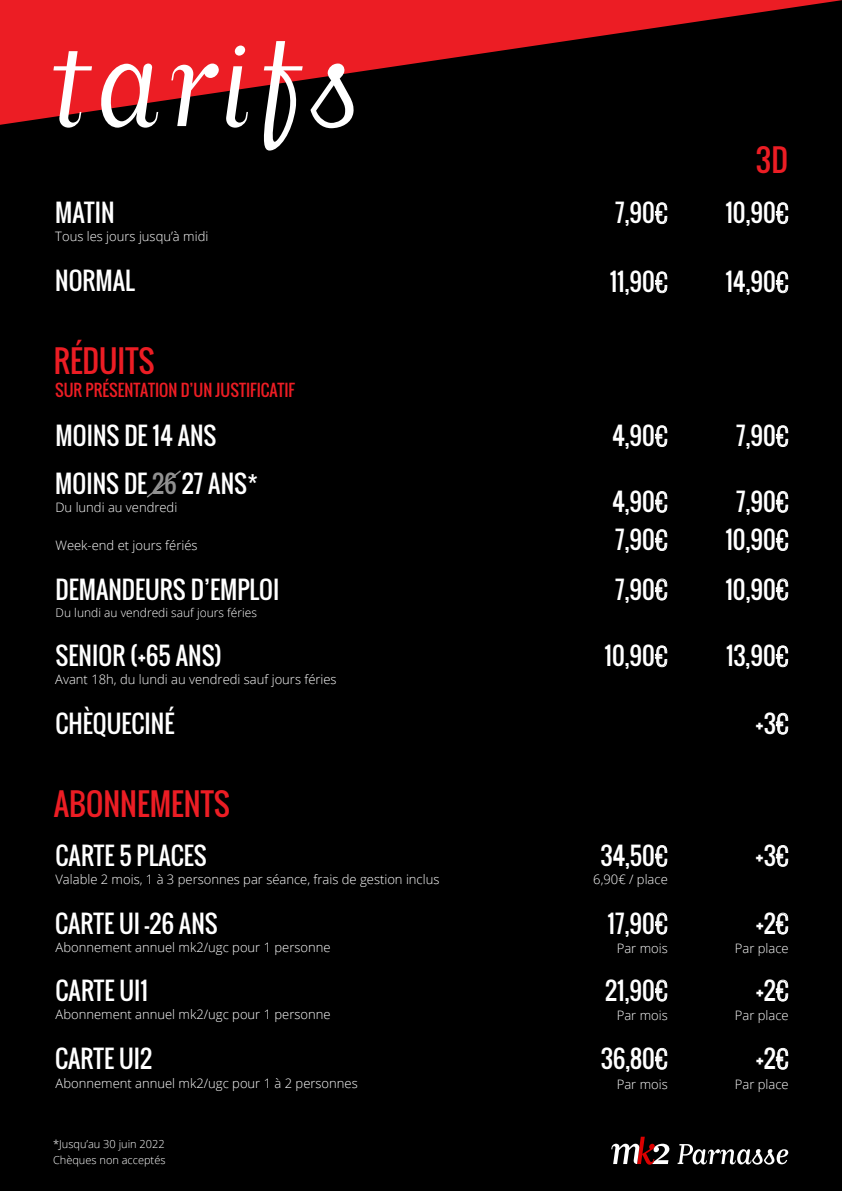
<style>
.page{position:relative;width:842px;height:1191px;background:#000}
.page>*{position:absolute;margin:0;border:0;box-sizing:border-box;transform-origin:0 0}
.t1{font:30px "Oswald";color:#ec1d24}
.t2{font:24px/38.2px "Oswald";color:#fff}
.t3{font:16px "Oswald";color:#ec1d24}
.t4{font:300 13px "Open Sans";color:#fff}
.t5{font:300 12px "Open Sans";color:#fff}
.t6{font:300 11px/16px "Open Sans";color:#fff}
.s1{font-weight:300}
.s2{color:#919191}
</style>
<div class="page">
<svg style="left:0;top:0;width:842px;height:125px"></svg>
<svg style="left:53px;top:51px;width:39px;height:77px;background:#d2585c"></svg>
<svg style="left:99px;top:64px;width:59px;height:64px"></svg>
<svg style="left:171px;top:64px;width:48px;height:62px"></svg>
<svg style="left:225px;top:46px;width:23px;height:82px"></svg>
<svg style="left:262px;top:41px;width:41px;height:110px"></svg>
<svg style="left:310px;top:64px;width:44px;height:64px"></svg>
<svg style="left:655px;top:202px;width:12px;height:22px"></svg>
<svg style="left:655px;top:578px;width:12px;height:22px"></svg>
<svg style="left:655px;top:425px;width:12px;height:22px"></svg>
<svg style="left:655px;top:491px;width:12px;height:22px"></svg>
<svg style="left:655px;top:529px;width:12px;height:22px"></svg>
<svg style="left:655px;top:845px;width:12px;height:22px"></svg>
<svg style="left:655px;top:912px;width:12px;height:22px"></svg>
<svg style="left:655px;top:979px;width:12px;height:22px"></svg>
<svg style="left:655px;top:1048px;width:12px;height:21px"></svg>
<svg style="left:776px;top:202px;width:12px;height:22px"></svg>
<svg style="left:776px;top:578px;width:12px;height:22px"></svg>
<svg style="left:776px;top:425px;width:12px;height:22px"></svg>
<svg style="left:776px;top:491px;width:12px;height:22px"></svg>
<svg style="left:776px;top:529px;width:12px;height:22px"></svg>
<svg style="left:776px;top:713px;width:12px;height:21px"></svg>
<svg style="left:776px;top:845px;width:12px;height:22px"></svg>
<svg style="left:776px;top:912px;width:12px;height:22px"></svg>
<svg style="left:776px;top:979px;width:12px;height:22px"></svg>
<svg style="left:776px;top:1048px;width:12px;height:21px"></svg>
<svg style="left:146px;top:470px;width:35px;height:28px"></svg>
<svg style="left:655px;top:271px;width:12px;height:22px"></svg>
<svg style="left:655px;top:645px;width:12px;height:22px"></svg>
<svg style="left:776px;top:271px;width:13px;height:22px"></svg>
<svg style="left:776px;top:645px;width:13px;height:22px"></svg>
<svg style="left:611px;top:1136px;width:178px;height:29px"></svg>
<h2 class="t2" style="left:55px;top:194px;width:61px">MATIN</h2>
<p class="t4" style="left:55px;top:228px;width:155px">Tous les jours jusqu’à midi</p>
<h2 class="t2" style="left:55px;top:262px;width:81px">NORMAL</h2>
<h1 class="t1" style="left:54px;top:339px;width:102px">RÉDUITS</h1>
<p class="t3" style="left:55px;top:378px;width:241px">SUR PRÉSENTATION D’UN JUSTIFICATIF</p>
<h2 class="t2" style="left:615px;top:194px;width:54px">7,90<span class="s1">€</span></h2>
<h1 class="t1" style="left:756px;top:137px;width:34px">3D</h1>
<h2 class="t2" style="left:725px;top:194px;width:65px">10,90<span class="s1">€</span></h2>
<h2 class="t2" style="left:606px;top:263px;width:38px">1 2</h2>
<h2 class="t2" style="left:734px;top:263px;width:31px">34</h2>
<h2 class="t2" style="left:627px;top:263px;width:43px">20<span class="s1">€</span></h2>
<h2 class="t2" style="left:602px;top:263px;width:51px">12,40</h2>
<h2 class="t2" style="left:606px;top:263px;width:38px">122</h2>
<h2 class="t2" style="left:735px;top:263px;width:31px">52</h2>
<h2 class="t2" style="left:610px;top:263px;width:60px">11,90<span class="s1">€</span></h2>
<h2 class="t2" style="left:725px;top:263px;width:65px">14,90<span class="s1">€</span></h2>
<h2 class="t2" style="left:746px;top:263px;width:18px">,2</h2>
<h2 class="t2" style="left:746px;top:263px;width:6px">,</h2>
<h2 class="t2" style="left:56px;top:417px;width:162px">MOINS DE 14 ANS</h2>
<h2 class="t2" style="left:612px;top:417px;width:57px">4,90<span class="s1">€</span></h2>
<h2 class="t2" style="left:736px;top:417px;width:54px">7,90<span class="s1">€</span></h2>
<h2 class="t2" style="left:55px;top:465px;width:204px">MOINS DE <span class="s2">26</span> 27 ANS*</h2>
<p class="t4" style="left:55px;top:498px;width:123px">Du lundi au vendredi</p>
<p class="t4" style="left:55px;top:536px;width:144px">Week-end et jours fériés</p>
<h2 class="t2" style="left:612px;top:482px;width:57px">4,90<span class="s1">€<br></span>7,90<span class="s1">€</span></h2>
<h2 class="t2" style="left:725px;top:482px;width:65px;text-align:center">7,90<span class="s1">€<br></span>10,90<span class="s1">€</span></h2>
<h2 class="t2" style="left:55px;top:570px;width:225px">DEMANDEURS D’EMPLOI</h2>
<h2 class="t2" style="left:615px;top:570px;width:54px">7,90<span class="s1">€</span></h2>
<h2 class="t2" style="left:725px;top:570px;width:65px">10,90<span class="s1">€</span></h2>
<p class="t5" style="left:56px;top:604px;width:203px">Du lundi au vendredi sauf jours féries</p>
<h2 class="t2" style="left:56px;top:637px;width:168px">SENIOR (+65 ANS)</h2>
<h2 class="t2" style="left:604px;top:637px;width:65px">1020<span class="s1">€</span></h2>
<h2 class="t2" style="left:614px;top:637px;width:39px">140</h2>
<h2 class="t2" style="left:612px;top:637px;width:57px">9,90<span class="s1">€</span></h2>
<h2 class="t2" style="left:734px;top:637px;width:31px">42</h2>
<h2 class="t2" style="left:727px;top:637px;width:64px">12,90<span class="s1">€</span></h2>
<h2 class="t2" style="left:734px;top:637px;width:14px">3</h2>
<h2 class="t2" style="left:731px;top:637px;width:34px">114</h2>
<p class="t4" style="left:55px;top:670px;width:283px">Avant 18h, du lundi au vendredi sauf jours féries</p>
<h2 class="t2" style="left:56px;top:704px;width:120px">CHÈQUECINÉ</h2>
<h2 class="t2" style="left:756px;top:704px;width:35px">+3<span class="s1">€</span></h2>
<h1 class="t1" style="left:54px;top:781px;width:178px">ABONNEMENTS</h1>
<h2 class="t2" style="left:56px;top:836px;width:153px">CARTE 5 PLACES</h2>
<h2 class="t2" style="left:600px;top:836px;width:69px">34,50<span class="s1">€</span></h2>
<h2 class="t2" style="left:756px;top:836px;width:35px">+3<span class="s1">€</span></h2>
<p class="t4" style="left:55px;top:870px;width:386px">Valable 2 mois, 1 à 3 personnes par séance, frais de gestion inclus</p>
<p class="t4" style="left:593px;top:870px;width:76px">6,90€ / place</p>
<h2 class="t2" style="left:55px;top:904px;width:164px">CARTE UI -26 ANS</h2>
<h2 class="t2" style="left:608px;top:904px;width:62px">17,90<span class="s1">€</span></h2>
<h2 class="t2" style="left:756px;top:904px;width:35px">+2<span class="s1">€</span></h2>
<p class="t4" style="left:56px;top:938px;width:276px">Abonnement annuel mk2/ugc pour 1 personne</p>
<p class="t4" style="left:617px;top:939px;width:53px">Par mois</p>
<p class="t4" style="left:735px;top:939px;width:55px">Par place</p>
<h2 class="t2" style="left:56px;top:971px;width:94px">CARTE UI1</h2>
<h2 class="t2" style="left:605px;top:971px;width:64px">21,90<span class="s1">€</span></h2>
<h2 class="t2" style="left:756px;top:971px;width:35px">+2<span class="s1">€</span></h2>
<p class="t4" style="left:56px;top:1005px;width:276px">Abonnement annuel mk2/ugc pour 1 personne</p>
<p class="t4" style="left:617px;top:1006px;width:53px">Par mois</p>
<p class="t4" style="left:735px;top:1006px;width:55px">Par place</p>
<h2 class="t2" style="left:55px;top:1039px;width:98px">CARTE UI2</h2>
<h2 class="t2" style="left:601px;top:1039px;width:69px">36,80<span class="s1">€</span></h2>
<h2 class="t2" style="left:756px;top:1039px;width:35px">+2<span class="s1">€</span></h2>
<p class="t4" style="left:56px;top:1074px;width:304px">Abonnement annuel mk2/ugc pour 1 à 2 personnes</p>
<p class="t4" style="left:617px;top:1075px;width:53px">Par mois</p>
<p class="t4" style="left:735px;top:1075px;width:55px">Par place</p>
<p class="t6" style="left:53px;top:1135px;width:114px">*Jusqu’au 30 juin 2022<br>Chèques non acceptés</p>
</div>
